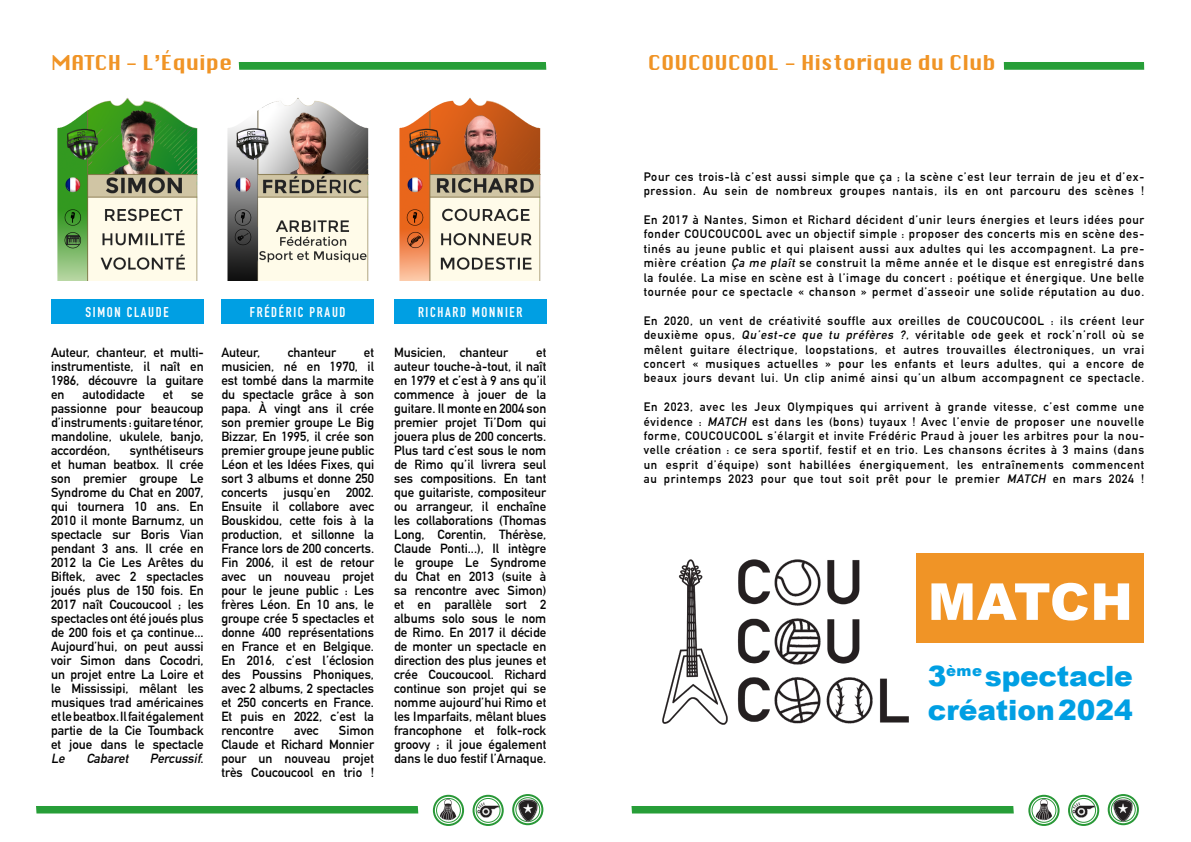
<style>
.page{position:relative;width:1191px;height:842px;background:#fff}
.page>*{position:absolute;margin:0;border:0;box-sizing:border-box;transform-origin:0 0}
.t1{font:900 51px "Arial";color:#fff}
.t2{font:900 28px/33.6px "Arial";letter-spacing:-.005em;color:#009fe3}
.t3{font:20px "Krungthep";color:#f09426}
.t4{font:700 14px "DIN Condensed";letter-spacing:.12em;color:#fff}
.t5{font:700 13px/14px "DIN Alternate";color:#000;text-align:justify}
.t6{font:italic 700 13px "DIN Alternate";color:#000}
.t7{font:700 12px/14.4px "DIN Alternate";letter-spacing:.06em;color:#000;text-align:justify}
.s1{font-style:normal}
.s2{font-style:italic}
</style>
<div class="page">
<svg style="left:239px;top:62px;width:307px;height:8px;background:#2da03e"></svg>
<div style="left:1003px;top:62px;width:141px;height:8px;background:#279e38"></div>
<div style="left:36px;top:806px;width:382px;height:7px;background:#279e38"></div>
<svg style="left:435px;top:797px;width:27px;height:27px"></svg>
<div style="left:433px;top:795px;width:31px;height:31px;border:2px solid #299837;border-radius:50%"></div>
<div style="left:436px;top:798px;width:25px;height:25px;border:1px solid #299837;border-radius:50%"></div>
<svg style="left:474px;top:797px;width:28px;height:27px"></svg>
<div style="left:472px;top:795px;width:32px;height:31px;border:2px solid #299837;border-radius:50%"></div>
<div style="left:476px;top:798px;width:24px;height:25px;border:1px solid #299837;border-radius:50%"></div>
<svg style="left:514px;top:796px;width:27px;height:27px"></svg>
<div style="left:512px;top:794px;width:31px;height:31px;border:2px solid #299837;border-radius:50%"></div>
<div style="left:515px;top:797px;width:25px;height:25px;border:1px solid #299837;border-radius:50%"></div>
<img style="left:437px;top:799px;width:22px;height:21px;border-radius:11px">
<img style="left:477px;top:799px;width:22px;height:21px">
<img style="left:517px;top:800px;width:21px;height:21px">
<div style="left:631px;top:806px;width:382px;height:7px;background:#279e38"></div>
<svg style="left:1030px;top:797px;width:27px;height:27px"></svg>
<div style="left:1028px;top:795px;width:31px;height:31px;border:2px solid #299837;border-radius:50%"></div>
<div style="left:1031px;top:798px;width:25px;height:25px;border:1px solid #299837;border-radius:50%"></div>
<svg style="left:1070px;top:797px;width:27px;height:27px"></svg>
<div style="left:1068px;top:795px;width:31px;height:31px;border:2px solid #299837;border-radius:50%"></div>
<div style="left:1071px;top:798px;width:24px;height:25px;border:1px solid #299837;border-radius:50%"></div>
<svg style="left:1109px;top:796px;width:27px;height:27px"></svg>
<div style="left:1107px;top:794px;width:31px;height:31px;border:2px solid #299837;border-radius:50%"></div>
<div style="left:1111px;top:797px;width:24px;height:25px;border:1px solid #299837;border-radius:50%"></div>
<img style="left:1033px;top:799px;width:21px;height:21px;border-radius:11px">
<img style="left:1073px;top:799px;width:21px;height:21px">
<img style="left:1112px;top:800px;width:22px;height:21px">
<div style="left:51px;top:299px;width:152px;height:25px;background:#009fe3"></div>
<div style="left:221px;top:299px;width:153px;height:25px;background:#009fe3"></div>
<div style="left:394px;top:299px;width:152px;height:25px;background:#009fe3"></div>
<img style="left:737px;top:559px;width:172px;height:165px">
<img style="left:662px;top:559px;width:66px;height:166px">
<div style="left:916px;top:553px;width:228px;height:90px;background:#f09426"></div>
<img style="left:57px;top:97px;width:141px;height:184px">
<img style="left:227px;top:98px;width:142px;height:183px">
<img style="left:399px;top:98px;width:142px;height:183px">
<h3 class="t3" style="left:51px;top:51px;width:183px">MATCH - L’Équipe</h3>
<h3 class="t3" style="left:648px;top:51px;width:349px">COUCOUCOOL - Historique du Club</h3>
<p class="t4" style="left:85px;top:303px;width:85px">SIMON CLAUDE</p>
<p class="t4" style="left:250px;top:303px;width:97px">FRÉDÉRIC PRAUD</p>
<p class="t4" style="left:418px;top:303px;width:106px">RICHARD MONNIER</p>
<p class="t5" style="left:51px;top:345px;width:154px">Auteur, chanteur, et multi&shy;instrumentiste, il naît en 1986, découvre la guitare en</p>
<p class="t5" style="left:82px;top:387px;width:64px">autodidacte</p>
<p class="t5" style="left:163px;top:387px;width:12px">et</p>
<p class="t5" style="left:51px;top:387px;width:154px;text-indent:140px">se passionne pour beaucoup d’instruments : guitare ténor, mandoline, ukulele, banjo, accordéon,</p>
<p class="t5" style="left:51px;top:443px;width:154px;text-indent:79px">synthétiseurs et human beatbox. Il crée son premier groupe Le Syndrome du Chat en 2007, qui tournera 10 ans. En 2010 il monte Barnumz, un spectacle sur Boris Vian pendant 3 ans. Il crée en 2012 la Cie Les Arêtes du Biftek, avec 2 spectacles joués plus de 150 fois. En 2017 naît Coucoucool ; les spectacles ont été joués plus de 200 fois et ça continue...<br>Aujourd’hui, on peut aussi voir Simon dans Cocodri, un projet entre La Loire et le Mississipi, mêlant les musiques trad américaines et le beatbox. Il fait également partie de la Cie Toumback et joue dans le spectacle</p>
<p class="t6" style="left:51px;top:749px;width:18px">Le</p>
<p class="t6" style="left:86px;top:749px;width:47px">Cabaret</p>
<p class="t6" style="left:150px;top:749px;width:55px">Percussif<span class="s1">.</span></p>
<p class="t5" style="left:221px;top:345px;width:40px">Auteur,</p>
<p class="t5" style="left:288px;top:345px;width:50px">chanteur</p>
<p class="t5" style="left:221px;top:345px;width:154px;text-indent:143px">et musicien, né en 1970, il est tombé dans la marmite du spectacle grâce à son papa. À vingt ans il crée son premier groupe Le Big Bizzar, En 1995, il crée son premier groupe jeune public Léon et les Idées Fixes, qui sort 3 albums et donne 250 concerts jusqu’en 2002.<br>Ensuite il collabore avec Bouskidou, cette fois à la production, et sillonne la France lors de 200 concerts.<br>Fin 2006, il est de retour avec un nouveau projet pour le jeune public : Les frères Léon. En 10 ans, le groupe crée 5 spectacles et donne 400 représentations en France et en Belgique.<br>En 2016, c’est l’éclosion des Poussins Phoniques, avec 2 albums, 2 spectacles et 250 concerts en France.<br>Et puis en 2022, c’est la rencontre</p>
<p class="t5" style="left:221px;top:723px;width:154px;text-indent:118px">Simon Claude et Richard Monnier pour un nouveau projet très Coucoucool en trio !</p>
<p class="t5" style="left:294px;top:723px;width:26px">avec</p>
<p class="t5" style="left:394px;top:345px;width:116px">Musicien, chanteur</p>
<p class="t5" style="left:394px;top:345px;width:154px;text-indent:142px">et auteur touche-à-tout, il naît en 1979 et c’est à 9 ans qu’il commence à jouer de la guitare. Il monte en 2004 son premier projet Ti’Dom qui jouera plus de 200 concerts.<br>Plus tard c’est sous le nom de Rimo qu’il livrera seul ses compositions. En tant que guitariste, compositeur ou arrangeur, il enchaîne les collaborations (Thomas Long, Corentin, Thérèse, Claude Ponti...), Il intègre le groupe Le Syndrome du Chat en 2013 (suite à sa rencontre avec Simon) et en parallèle sort 2 albums solo sous le nom de Rimo. En 2017 il décide de monter un spectacle en direction des plus jeunes et crée Coucoucool. Richard continue son projet qui se nomme aujourd’hui Rimo et les Imparfaits, mêlant blues francophone et folk-rock groovy ; il joue également dans le duo festif l’Arnaque.</p>
<p class="t7" style="left:643px;top:169px;width:502px">Pour ces trois-là c’est aussi simple que ça ; la scène c’est leur terrain de jeu et d’ex&shy;pression. Au sein de nombreux groupes nantais, ils en ont parcouru des scènes !</p>
<p class="t7" style="left:643px;top:212px;width:502px">En 2017 à Nantes, Simon et Richard décident d’unir leurs énergies et leurs idées pour fonder COUCOUCOOL avec un objectif simple : proposer des concerts mis en scène des&shy;tinés au jeune public et qui plaisent aussi aux adultes qui les accompagnent. La pre&shy;mière création <span class="s2">Ça me plaît</span> se construit la même année et le disque est enregistré dans la foulée. La mise en scène est à l’image du concert : poétique et énergique. Une belle tournée pour ce spectacle « chanson » permet d’asseoir une solide réputation au duo.</p>
<p class="t7" style="left:643px;top:313px;width:502px">En 2020, un vent de créativité souffle aux oreilles de COUCOUCOOL : ils créent leur deuxième opus, <span class="s2">Qu’est-ce que tu préfères ?</span>, véritable ode geek et rock’n’roll où se mêlent guitare électrique, loopstations, et autres trouvailles électroniques, un vrai concert « musiques actuelles » pour les enfants et leurs adultes, qui a encore de beaux jours devant lui. Un clip animé ainsi qu’un album accompagnent ce spectacle.</p>
<p class="t7" style="left:643px;top:399px;width:502px">En 2023, avec les Jeux Olympiques qui arrivent à grande vitesse, c’est comme une évidence : <span class="s2">MATCH</span> est dans les (bons) tuyaux ! Avec l’envie de proposer une nouvelle forme, COUCOUCOOL s’élargit et invite Frédéric Praud à jouer les arbitres pour la nou&shy;velle création : ce sera sportif, festif et en trio. Les chansons écrites à 3 mains (dans un esprit d’équipe) sont habillées énergiquement, les entraînements commencent au printemps 2023 pour que tout soit prêt pour le premier <span class="s2">MATCH</span> en mars 2024 !</p>
<h1 class="t1" style="left:927px;top:565px;width:206px">MATCH</h1>
<h2 class="t2" style="left:927px;top:659px;width:206px">3 <sup>ème</sup> spectacle création 2024</h2>
</div>
